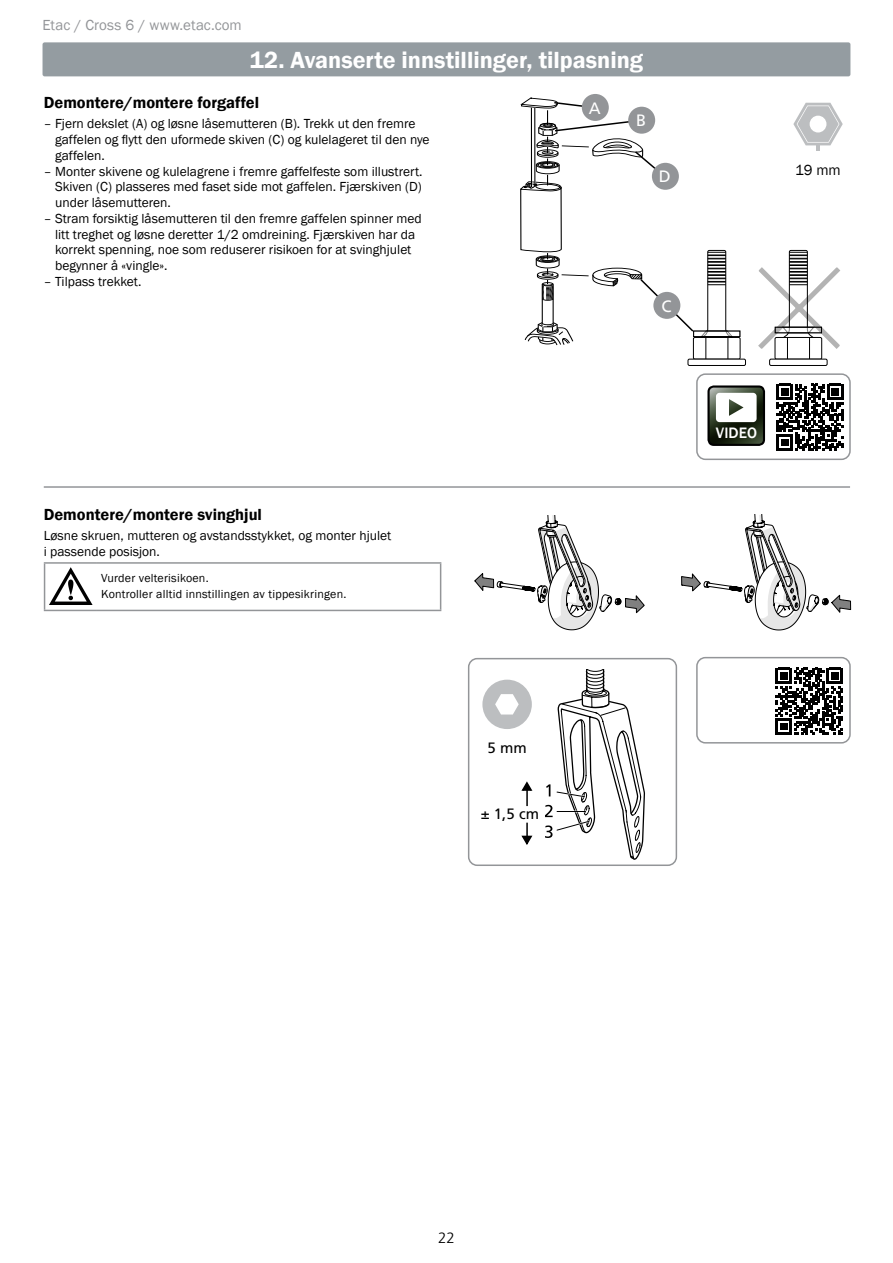
<style>
.page{position:relative;width:893px;height:1263px;background:#fff}
.page>*{position:absolute;margin:0;border:0;box-sizing:border-box;transform-origin:0 0}
.t1{font:600 24px "Franklin Gothic";color:#fff}
.t2{font:600 16.5px "Franklin Gothic";color:#000}
.t3{font:16.5px "Frutiger LT Pro";color:#fff}
.t4{font:500 15.6px "Franklin Gothic";color:#fff}
.t5{font:15px "Franklin Gothic";letter-spacing:.01em;color:#939598}
.t6{font:15px "Frutiger LT Pro";color:#000}
.t7{font:15px "Franklin Gothic";color:#000}
.t8{font:300 15px "Frutiger LT Pro";color:#000}
.t9{font:13.5px/15.8px "Franklin Gothic";color:#000}
.t10{font:12px/15.8px "Franklin Gothic";letter-spacing:.02em;color:#000}
</style>
<div class="page">
<svg style="left:707px;top:385px;width:58px;height:61px"></svg>
<svg style="left:710px;top:388px;width:53px;height:56px"></svg>
<div style="left:693px;top:337px;width:47px;height:22px;border:1px solid #000;border-radius:2px"></div>
<div style="left:688px;top:359px;width:58px;height:7px;border:1px solid #000;border-radius:2px"></div>
<div style="left:693px;top:331px;width:47px;height:6px;border:1px solid #000"></div>
<div style="left:769px;top:359px;width:58px;height:7px;border:1px solid #000;border-radius:2px"></div>
<svg style="left:758px;top:250px;width:82px;height:109px"></svg>
<svg style="left:520px;top:97px;width:213px;height:262px"></svg>
<svg style="left:545px;top:670px;width:100px;height:190px"></svg>
<div style="left:468px;top:658px;width:209px;height:208px;border:2px solid #939598;border-radius:9px"></div>
<hr style="left:526px;top:823px;width:2px;height:21px;background:#000">
<hr style="left:526px;top:785px;width:2px;height:21px;background:#000">
<svg style="left:521px;top:781px;width:12px;height:11px"></svg>
<svg style="left:521px;top:834px;width:12px;height:11px"></svg>
<div style="left:482px;top:680px;width:50px;height:49px;background:#bcbec0;border-radius:50%"></div>
<svg style="left:495px;top:694px;width:24px;height:20px"></svg>
<div style="left:696px;top:657px;width:155px;height:86px;border:2px solid #939598;border-radius:9px"></div>
<div style="left:696px;top:373px;width:155px;height:87px;border:2px solid #939598;border-radius:9px"></div>
<div style="left:628px;top:107px;width:27px;height:27px;background:#939598;border-radius:50%"></div>
<div style="left:582px;top:94px;width:27px;height:27px;background:#939598;border-radius:50%"></div>
<div style="left:653px;top:292px;width:27px;height:27px;background:#939598;border-radius:50%"></div>
<div style="left:652px;top:163px;width:27px;height:27px;background:#939598;border-radius:50%"></div>
<svg style="left:474px;top:515px;width:171px;height:115px"></svg>
<svg style="left:681px;top:514px;width:170px;height:116px"></svg>
<svg style="left:777px;top:384px;width:66px;height:66px"></svg>
<svg style="left:776px;top:668px;width:67px;height:67px"></svg>
<div style="left:43px;top:42px;width:807px;height:34px;background:#949ca1;border-radius:2px"></div>
<svg style="left:793px;top:103px;width:50px;height:47px"></svg>
<hr style="left:44px;top:564px;width:1px;height:46px;background:#939598">
<hr style="left:44px;top:562px;width:53px;height:2px;background:#939598">
<hr style="left:44px;top:610px;width:53px;height:1px;background:#939598">
<hr style="left:97px;top:562px;width:344px;height:2px;background:#939598">
<hr style="left:440px;top:564px;width:1px;height:46px;background:#939598">
<hr style="left:97px;top:610px;width:344px;height:1px;background:#939598">
<svg style="left:49px;top:567px;width:44px;height:38px"></svg>
<hr style="left:44px;top:486px;width:806px;height:2px;background:#939598">
<p class="t5" style="left:43px;top:16px;width:201px">Etac / Cross 6 / www.etac.com</p>
<h1 class="t1" style="left:250px;top:45px;width:395px">12. Avanserte innstillinger, tilpasning</h1>
<p class="t2" style="left:44px;top:93px;width:217px">Demontere/montere forgaffel</p>
<p class="t9" style="left:55px;top:116px;width:376px;text-indent:-11px">– Fjern dekslet (A) og løsne låsemutteren (B). Trekk ut den fremre gaffelen og flytt den uformede skiven (C) og kulelageret til den nye gaffelen.</p>
<p class="t9" style="left:55px;top:163px;width:369px;text-align:justify;text-indent:-11px">– Monter skivene og kulelagrene i fremre gaffelfeste som illustrert.<br>Skiven (C) plasseres med faset side mot gaffelen. Fjærskiven (D) under låsemutteren.</p>
<p class="t9" style="left:55px;top:211px;width:368px;text-indent:-11px">– Stram forsiktig låsemutteren til den fremre gaffelen spinner med litt treghet og løsne deretter 1/2 omdreining. Fjærskiven har da korrekt spenning, noe som reduserer risikoen for at svinghjulet begynner å «vingle».</p>
<p class="t9" style="left:44px;top:274px;width:99px">– Tilpass trekket.</p>
<p class="t3" style="left:589px;top:98px;width:13px">A</p>
<p class="t3" style="left:636px;top:111px;width:12px">B</p>
<p class="t3" style="left:659px;top:167px;width:13px">D</p>
<p class="t3" style="left:661px;top:296px;width:12px">C</p>
<p class="t7" style="left:795px;top:161px;width:47px">19 mm</p>
<p class="t2" style="left:44px;top:505px;width:220px">Demontere/montere svinghjul</p>
<p class="t9" style="left:44px;top:528px;width:349px">Løsne skruen, mutteren og avstandsstykket, og monter hjulet i passende posisjon.</p>
<p class="t10" style="left:101px;top:570px;width:247px">Vurder velterisikoen.<br>Kontroller alltid innstillingen av tippesikringen.</p>
<p class="t4" style="left:716px;top:423px;width:43px">VIDEO</p>
<p class="t6" style="left:488px;top:739px;width:41px">5 mm</p>
<p class="t6" style="left:481px;top:805px;width:60px">± 1,5 cm</p>
<p class="t8" style="left:438px;top:1229px;width:18px">22</p>
</div>
